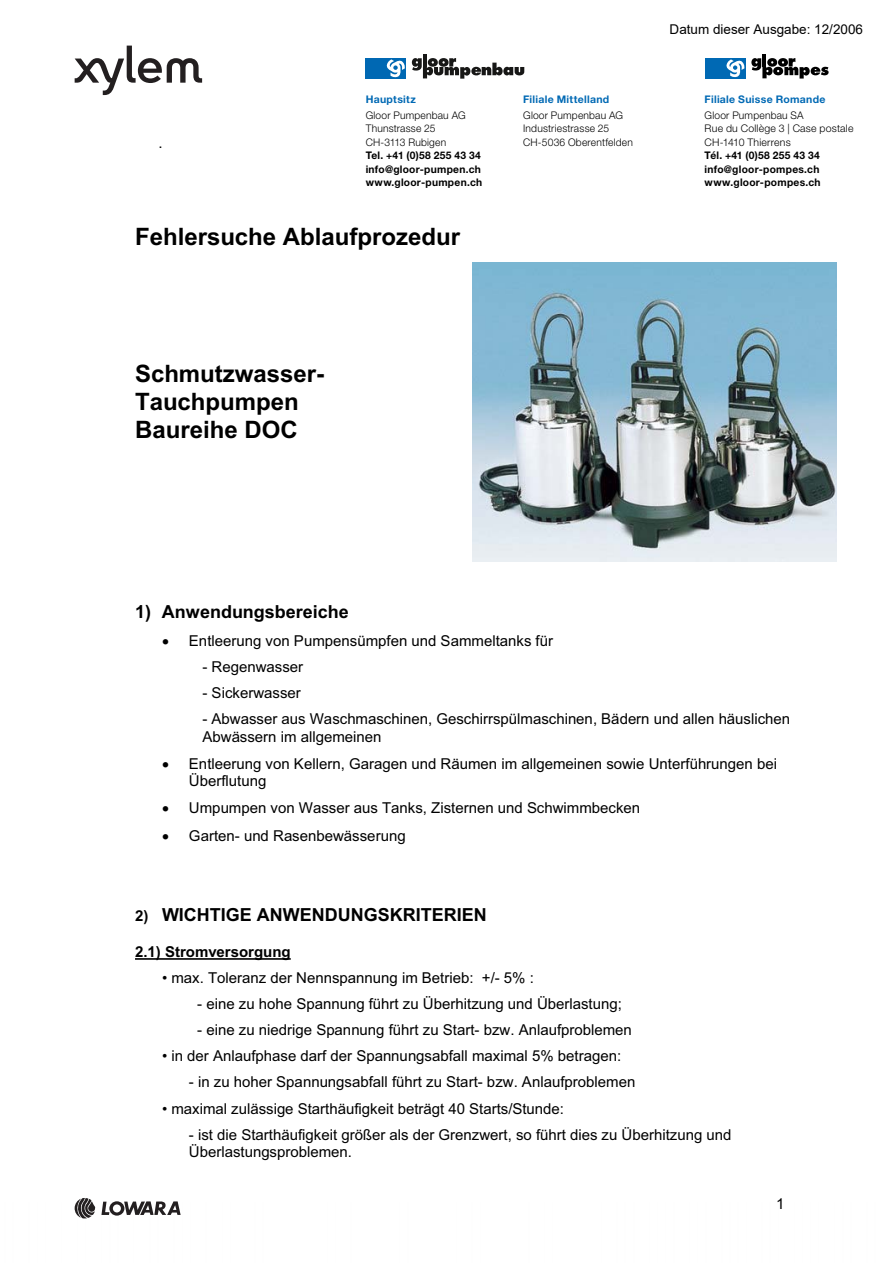
<style>
.page{position:relative;width:893px;height:1263px;background:#fff}
.page>*{position:absolute;margin:0;border:0;box-sizing:border-box;transform-origin:0 0}
.t1{font:700 24px/27.6px "Arial";color:#000}
.t2{font:700 18px "Arial";color:#000}
.t3{font:15px/17.2px "Arial";color:#000}
.t4{font:700 15px "Arial";color:#000}
.t5{font:15px "Arial";color:#000}
.t6{font:13.5px "Arial";color:#000}
.Text{font:700 10.5px/13.5px "Helvetica Neue LT Pro";letter-spacing:.03em;color:#000}
.Text-2{font:300 10.5px/13.5px "Helvetica Neue LT Pro";letter-spacing:.02em;color:#000}
.Text-3{font:700 10.5px "Helvetica Neue LT Pro";letter-spacing:.025em;color:#0069b4}
.s1{font-weight:300}
.s2{font-size:15px}
</style>
<div class="page">
<hr style="left:135px;top:958px;width:156px;height:2px;background:#000">
<img style="left:472px;top:262px;width:364px;height:300px">
<svg style="left:75px;top:46px;width:127px;height:49px"></svg>
<svg style="left:75px;top:1198px;width:20px;height:20px"></svg>
<svg style="left:101px;top:1201px;width:80px;height:14px"></svg>
<div style="left:366px;top:58px;width:40px;height:20px;background:#0068b3"></div>
<svg style="left:386px;top:59px;width:19px;height:19px"></svg>
<hr style="left:423px;top:54px;width:4px;height:13px;background:#171716">
<svg style="left:412px;top:58px;width:112px;height:21px"></svg>
<div style="left:705px;top:58px;width:41px;height:20px;background:#0069b4"></div>
<svg style="left:726px;top:59px;width:19px;height:19px"></svg>
<hr style="left:762px;top:54px;width:4px;height:13px;background:#000">
<svg style="left:751px;top:58px;width:78px;height:21px"></svg>
<p class="t5" style="left:158px;top:134px;width:6px">.</p>
<p class="Text-3" style="left:366px;top:93px;width:52px">Hauptsitz</p>
<p class="Text" style="left:366px;top:108px;width:118px"><span class="s1">Gloor Pumpenbau AG<br>Thunstrasse 25<br>CH-3113 Rubigen<br></span>Tel. +41 (0)58 255 43 34 info@gloor-pumpen.ch www.gloor-pumpen.ch</p>
<p class="t1" style="left:135px;top:222px;width:327px">Fehlersuche Ablaufprozedur</p>
<p class="Text-3" style="left:523px;top:93px;width:88px">Filiale Mittelland</p>
<p class="Text-2" style="left:523px;top:108px;width:111px">Gloor Pumpenbau AG<br>Industriestrasse 25<br>CH-5036 Oberentfelden</p>
<p class="t6" style="left:670px;top:20px;width:195px">Datum dieser Ausgabe: 12/2006</p>
<p class="Text-3" style="left:705px;top:93px;width:122px">Filiale Suisse Romande</p>
<p class="Text" style="left:705px;top:108px;width:150px"><span class="s1">Gloor Pumpenbau SA<br>Rue du Collège 3 | Case postale<br>CH-1410 Thierrens<br></span>Tél. +41 (0)58 255 43 34 info@gloor-pompes.ch www.gloor-pompes.ch</p>
<p class="t1" style="left:135px;top:360px;width:191px">Schmutzwasser-<br>Tauchpumpen<br>Baureihe DOC</p>
<p class="t2" style="left:135px;top:602px;width:215px">1) Anwendungsbereiche</p>
<p class="t3" style="left:189px;top:632px;width:366px">Entleerung von Pumpensümpfen und Sammeltanks für</p>
<p class="t3" style="left:202px;top:658px;width:102px">- Regenwasser</p>
<p class="t3" style="left:202px;top:685px;width:100px">- Sickerwasser</p>
<p class="t3" style="left:202px;top:711px;width:589px">- Abwasser aus Waschmaschinen, Geschirrspülmaschinen, Bädern und allen häuslichen<br>Abwässern im allgemeinen</p>
<p class="t3" style="left:189px;top:755px;width:590px">Entleerung von Kellern, Garagen und Räumen im allgemeinen sowie Unterführungen bei<br>Überflutung</p>
<p class="t3" style="left:189px;top:795px;width:453px;line-height:27.3px">Umpumpen von Wasser aus Tanks, Zisternen und Schwimmbecken<br>Garten- und Rasenbewässerung</p>
<p class="t2" style="left:135px;top:905px;width:353px"><span class="s2">2)</span> WICHTIGE ANWENDUNGSKRITERIEN</p>
<p class="t4" style="left:135px;top:943px;width:157px">2.1) Stromversorgung</p>
<p class="t3" style="left:162px;top:969px;width:373px">• max. Toleranz der Nennspannung im Betrieb: +/- 5% :</p>
<p class="t3" style="left:197px;top:995px;width:426px">- eine zu hohe Spannung führt zu Überhitzung und Überlastung;</p>
<p class="t3" style="left:197px;top:1021px;width:436px">- eine zu niedrige Spannung führt zu Start- bzw. Anlaufproblemen</p>
<p class="t3" style="left:162px;top:1048px;width:461px">• in der Anlaufphase darf der Spannungsabfall maximal 5% betragen:</p>
<p class="t3" style="left:189px;top:1074px;width:448px">- in zu hoher Spannungsabfall führt zu Start- bzw. Anlaufproblemen</p>
<p class="t3" style="left:162px;top:1100px;width:404px">• maximal zulässige Starthäufigkeit beträgt 40 Starts/Stunde:</p>
<p class="t3" style="left:189px;top:1126px;width:544px">- ist die Starthäufigkeit größer als der Grenzwert, so führt dies zu Überhitzung und<br>Überlastungsproblemen.</p>
<p class="t5" style="left:776px;top:1194px;width:10px">1</p>
</div>
